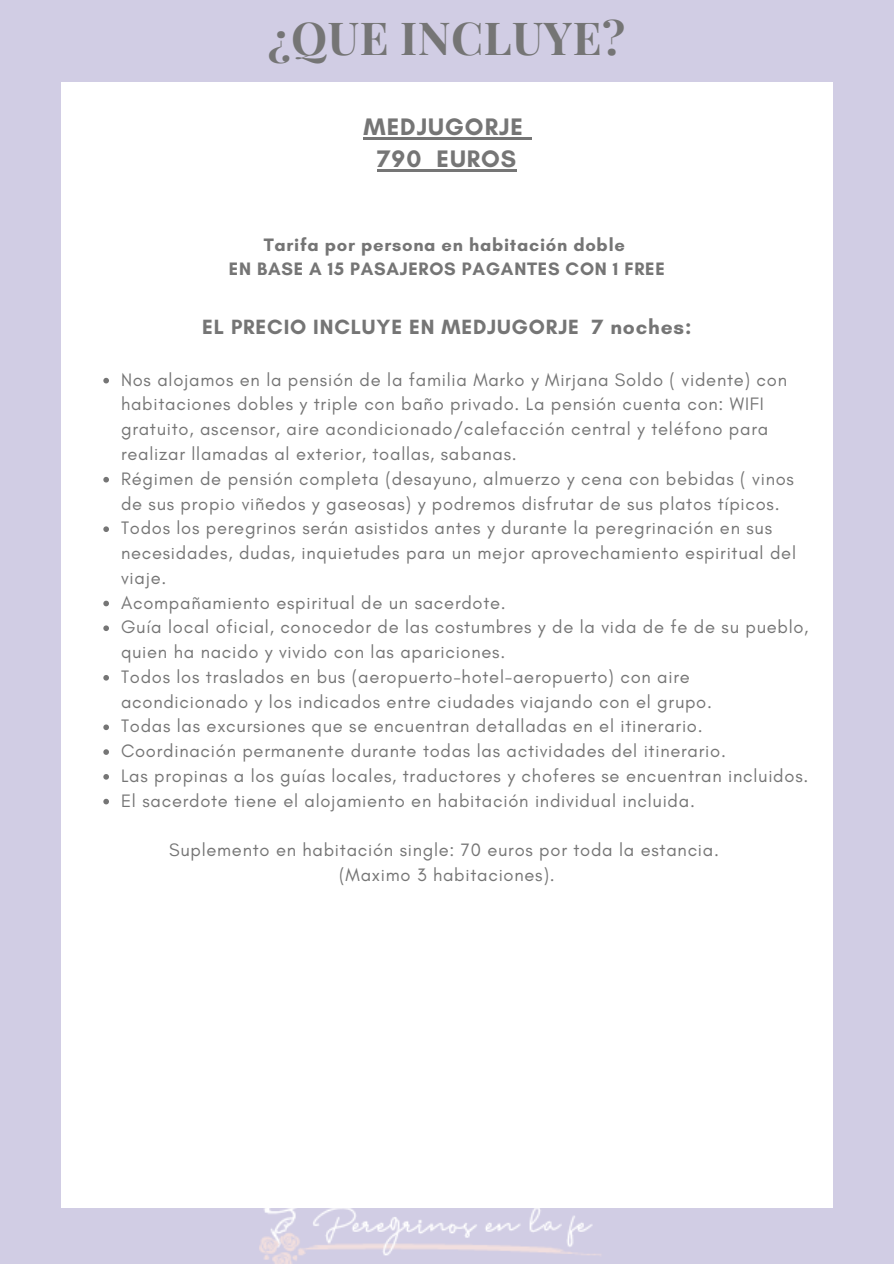
<style>
.page{position:relative;width:894px;height:1264px;background:#fff}
.page>*{position:absolute;margin:0;border:0;box-sizing:border-box;transform-origin:0 0}
.t1{font:700 45.6px "Playfair Display";letter-spacing:.01em;color:#757575}
.t2{font:700 24.3px/32.7px "Glacial Indifference";letter-spacing:.04em;color:#757575;text-align:center}
.t3{font:700 21px "Glacial Indifference";letter-spacing:.04em;color:#757575}
.t4{font:18.3px/24.8px "Glacial Indifference";letter-spacing:.04em;color:#757575}
.t5{font:700 18.3px/24.8px "Glacial Indifference";letter-spacing:.04em;color:#757575;text-align:center}
</style>
<div class="page">
<div style="left:0;top:0;width:893px;height:1263px;background:#d1cde4"></div>
<div style="left:61px;top:82px;width:771px;height:1125px;background:#fff"></div>
<hr style="left:363px;top:137px;width:161px;height:2px;background:#757575">
<svg style="left:524px;top:137px;width:7px;height:2px"></svg>
<hr style="left:377px;top:170px;width:45px;height:2px;background:#757575">
<svg style="left:422px;top:170px;width:14px;height:2px"></svg>
<hr style="left:436px;top:170px;width:81px;height:2px;background:#757575">
<svg style="left:103px;top:378px;width:6px;height:5px"></svg>
<svg style="left:103px;top:477px;width:6px;height:5px"></svg>
<svg style="left:103px;top:526px;width:6px;height:6px"></svg>
<svg style="left:103px;top:600px;width:6px;height:6px"></svg>
<svg style="left:103px;top:625px;width:6px;height:6px"></svg>
<svg style="left:103px;top:675px;width:6px;height:5px"></svg>
<svg style="left:103px;top:724px;width:6px;height:6px"></svg>
<svg style="left:103px;top:749px;width:6px;height:6px"></svg>
<svg style="left:103px;top:774px;width:6px;height:5px"></svg>
<svg style="left:103px;top:798px;width:6px;height:6px"></svg>
<img style="left:259px;top:1207px;width:375px;height:56px">
<h1 class="t1" style="left:268px;top:5px;width:359px">¿QUE INCLUYE?</h1>
<h2 class="t2" style="left:363px;top:110px;width:161px">MEDJUGORJE<br>790 EUROS</h2>
<p class="t5" style="left:229px;top:232px;width:437px">Tarifa por persona en habitación doble<br>EN BASE A 15 PASAJEROS PAGANTES CON 1 FREE</p>
<p class="t3" style="left:202px;top:314px;width:490px">EL PRECIO INCLUYE EN MEDJUGORJE 7 noches:</p>
<p class="t4" style="left:121px;top:367px;width:688px">Nos alojamos en la pensión de la familia Marko y Mirjana Soldo ( vidente) con habitaciones dobles y triple con baño privado. La pensión cuenta con: WIFI gratuito, ascensor, aire acondicionado/calefacción central y teléfono para realizar llamadas al exterior, toallas, sabanas.<br>Régimen de pensión completa (desayuno, almuerzo y cena con bebidas ( vinos de sus propio viñedos y gaseosas) y podremos disfrutar de sus platos típicos.<br>Todos los peregrinos serán asistidos antes y durante la peregrinación en sus necesidades, dudas, inquietudes para un mejor aprovechamiento espiritual del viaje.<br>Acompañamiento espiritual de un sacerdote.<br>Guía local oficial, conocedor de las costumbres y de la vida de fe de su pueblo, quien ha nacido y vivido con las apariciones.<br>Todos los traslados en bus (aeropuerto-hotel-aeropuerto) con aire acondicionado y los indicados entre ciudades viajando con el grupo.<br>Todas las excursiones que se encuentran detalladas en el itinerario.<br>Coordinación permanente durante todas las actividades del itinerario.<br>Las propinas a los guías locales, traductores y choferes se encuentran incluidos.<br>El sacerdote tiene el alojamiento en habitación individual incluida.</p>
<p class="t4" style="left:169px;top:837px;width:551px;text-align:center">Suplemento en habitación single: 70 euros por toda la estancia. (Maximo 3 habitaciones).</p>
</div>
